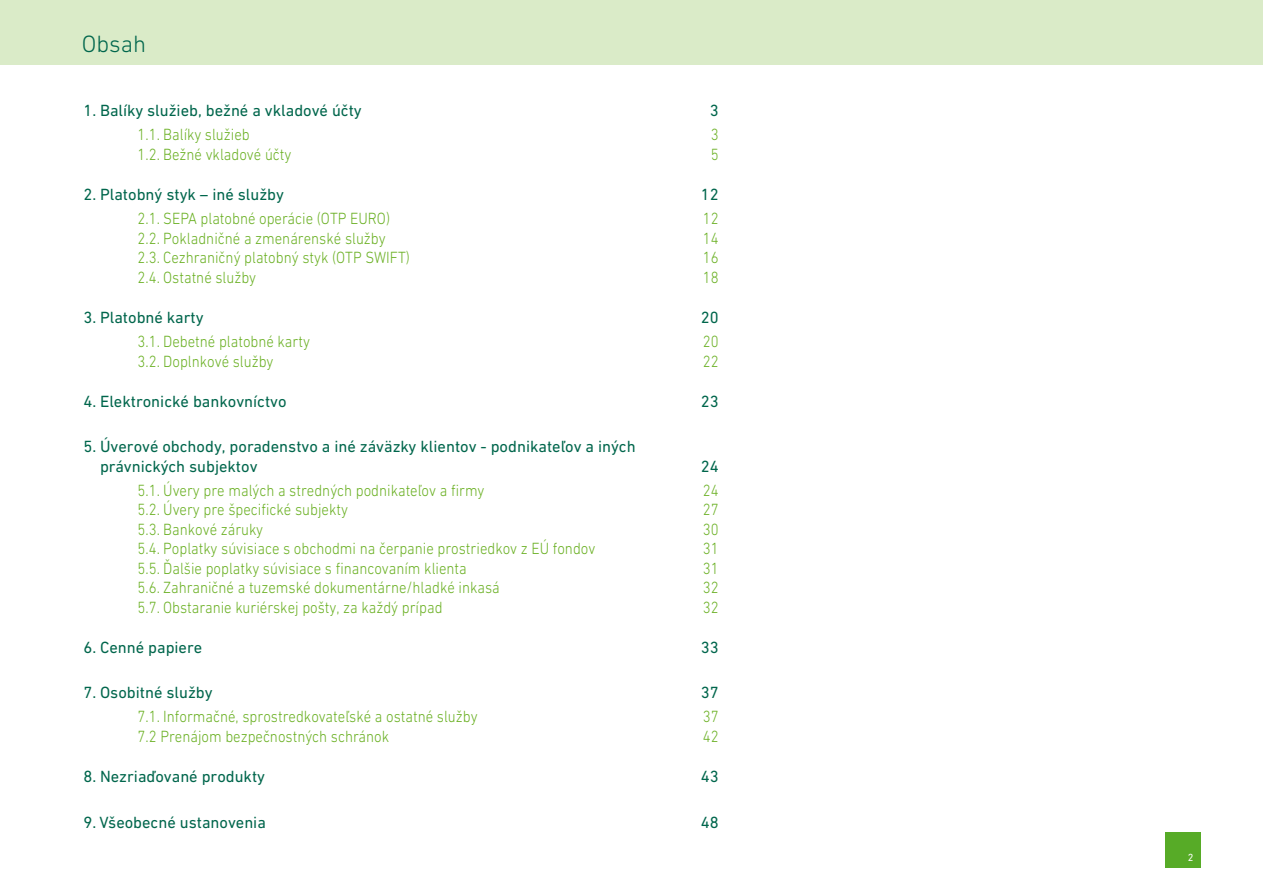
<style>
.page{position:relative;width:1263px;height:893px;background:#fff}
.page>*{position:absolute;margin:0;border:0;box-sizing:border-box;transform-origin:0 0}
.t1{font:300 24px "DIN Next W1 G";color:#00664c}
.t2{font:300 16.5px "DIN Next W1 G";color:#6ab023;scale:.9 1}
.t3{font:16.5px/19.5px "DIN Next W1 G";color:#00664c}
.t4{font:10.5px "DIN Next W1 G";color:#fff}
</style>
<div class="page">
<div style="left:1165px;top:832px;width:36px;height:36px;background:#57ab27"></div>
<div style="left:0;top:0;width:1263px;height:64px;background:#daebc8"></div>
<h1 class="t1" style="left:82px;top:30px;width:66px">Obsah</h1>
<p class="t3" style="left:84px;top:101px;width:280px">1. Balíky služieb, bežné a vkladové účty</p>
<p class="t3" style="left:710px;top:101px;width:10px">3</p>
<p class="t2" style="left:138px;top:125px;width:126px">1.1. Balíky služieb</p>
<p class="t2" style="left:711px;top:125px;width:10px">3</p>
<p class="t2" style="left:138px;top:145px;width:172px">1.2. Bežné vkladové účty</p>
<p class="t2" style="left:711px;top:145px;width:10px">5</p>
<p class="t3" style="left:84px;top:185px;width:202px">2. Platobný styk – iné služby</p>
<p class="t3" style="left:701px;top:185px;width:19px">12</p>
<p class="t2" style="left:138px;top:209px;width:282px">2.1. SEPA platobné operácie (OTP EURO)</p>
<p class="t2" style="left:703px;top:209px;width:19px">12</p>
<p class="t2" style="left:138px;top:229px;width:277px">2.2. Pokladničné a zmenárenské služby</p>
<p class="t2" style="left:703px;top:229px;width:19px">14</p>
<p class="t2" style="left:138px;top:248px;width:304px">2.3. Cezhraničný platobný styk (OTP SWIFT)</p>
<p class="t2" style="left:703px;top:248px;width:19px">16</p>
<p class="t2" style="left:138px;top:268px;width:133px">2.4. Ostatné služby</p>
<p class="t2" style="left:703px;top:268px;width:19px">18</p>
<p class="t3" style="left:84px;top:308px;width:122px">3. Platobné karty</p>
<p class="t3" style="left:701px;top:308px;width:19px">20</p>
<p class="t2" style="left:138px;top:332px;width:193px">3.1. Debetné platobné karty</p>
<p class="t2" style="left:703px;top:332px;width:19px">20</p>
<p class="t2" style="left:138px;top:352px;width:152px">3.2. Doplnkové služby</p>
<p class="t2" style="left:703px;top:352px;width:19px">22</p>
<p class="t3" style="left:84px;top:392px;width:205px">4. Elektronické bankovníctvo</p>
<p class="t3" style="left:701px;top:392px;width:19px">23</p>
<p class="t3" style="left:100px;top:437px;width:537px;text-indent:-16px">5. Úverové obchody, poradenstvo a iné záväzky klientov - podnikateľov a iných právnických subjektov</p>
<p class="t3" style="left:701px;top:456px;width:19px">24</p>
<p class="t2" style="left:138px;top:481px;width:387px">5.1. Úvery pre malých a stredných podnikateľov a firmy</p>
<p class="t2" style="left:703px;top:481px;width:19px">24</p>
<p class="t2" style="left:138px;top:500px;width:235px">5.2. Úvery pre špecifické subjekty</p>
<p class="t2" style="left:703px;top:500px;width:19px">27</p>
<p class="t2" style="left:138px;top:520px;width:141px">5.3. Bankové záruky</p>
<p class="t2" style="left:703px;top:520px;width:19px">30</p>
<p class="t2" style="left:138px;top:539px;width:510px">5.4. Poplatky súvisiace s obchodmi na čerpanie prostriedkov z EÚ fondov</p>
<p class="t2" style="left:703px;top:539px;width:19px">31</p>
<p class="t2" style="left:138px;top:559px;width:367px">5.5. Ďalšie poplatky súvisiace s financovaním klienta</p>
<p class="t2" style="left:703px;top:559px;width:19px">31</p>
<p class="t2" style="left:138px;top:578px;width:404px">5.6. Zahraničné a tuzemské dokumentárne/hladké inkasá</p>
<p class="t2" style="left:703px;top:578px;width:19px">32</p>
<p class="t2" style="left:138px;top:598px;width:340px">5.7. Obstaranie kuriérskej pošty, za každý prípad</p>
<p class="t2" style="left:703px;top:598px;width:19px">32</p>
<p class="t3" style="left:84px;top:638px;width:120px">6. Cenné papiere</p>
<p class="t3" style="left:701px;top:638px;width:19px">33</p>
<p class="t3" style="left:84px;top:683px;width:130px">7. Osobitné služby</p>
<p class="t3" style="left:701px;top:683px;width:19px">37</p>
<p class="t2" style="left:138px;top:707px;width:379px">7.1. Informačné, sprostredkovateľské a ostatné služby</p>
<p class="t2" style="left:703px;top:707px;width:19px">37</p>
<p class="t2" style="left:138px;top:727px;width:281px">7.2 Prenájom bezpečnostných schránok</p>
<p class="t2" style="left:703px;top:727px;width:19px">42</p>
<p class="t3" style="left:84px;top:767px;width:183px">8. Nezriaďované produkty</p>
<p class="t3" style="left:701px;top:767px;width:19px">43</p>
<p class="t3" style="left:84px;top:812px;width:184px">9. Všeobecné ustanovenia</p>
<p class="t3" style="left:701px;top:812px;width:19px">48</p>
<p class="t4" style="left:1188px;top:851px;width:7px">2</p>
</div>
